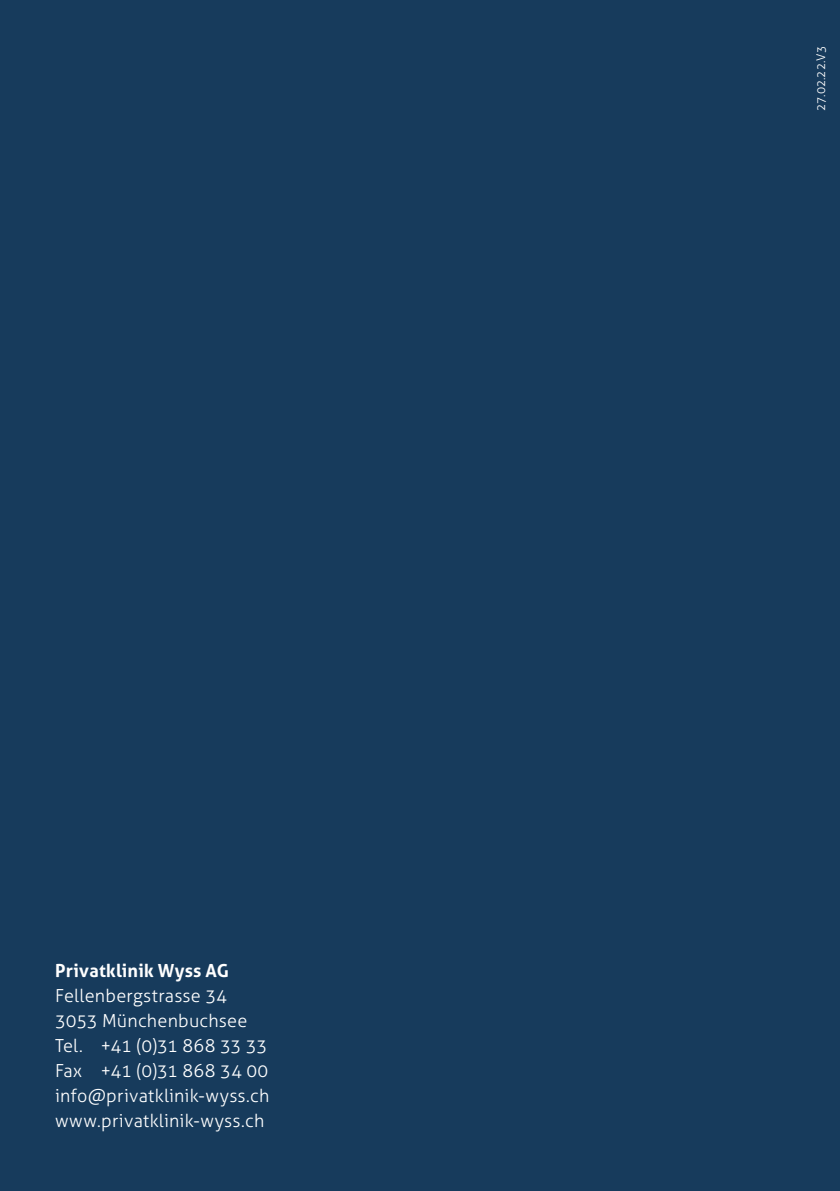
<style>
.page{position:relative;width:840px;height:1191px;background:#fff}
.page>*{position:absolute;margin:0;border:0;box-sizing:border-box;transform-origin:0 0}
.t1{font:300 18px/25px "Aller";letter-spacing:.01em;color:#fff}
.t2{font:700 18px "Aller";letter-spacing:.01em;color:#fff}
.t3{font:300 12px "Aller";color:#fff}
</style>
<div class="page">
<div style="left:0;top:0;width:839px;height:1191px;background:#173b5c"></div>
<p class="t2" style="left:55px;top:960px;width:175px">Privatklinik Wyss AG</p>
<p class="t1" style="left:55px;top:983px;width:216px">Fellenbergstrasse 34<br>3053 Münchenbuchsee<br>Tel. +41 (0)31 868 33 33<br>Fax +41 (0)31 868 34 00 info@privatklinik-wyss.ch www.privatklinik-wyss.ch</p>
<p class="t3" style="left:813px;top:111px;width:67px;rotate:-90deg">27.02.22.V3</p>
</div>
